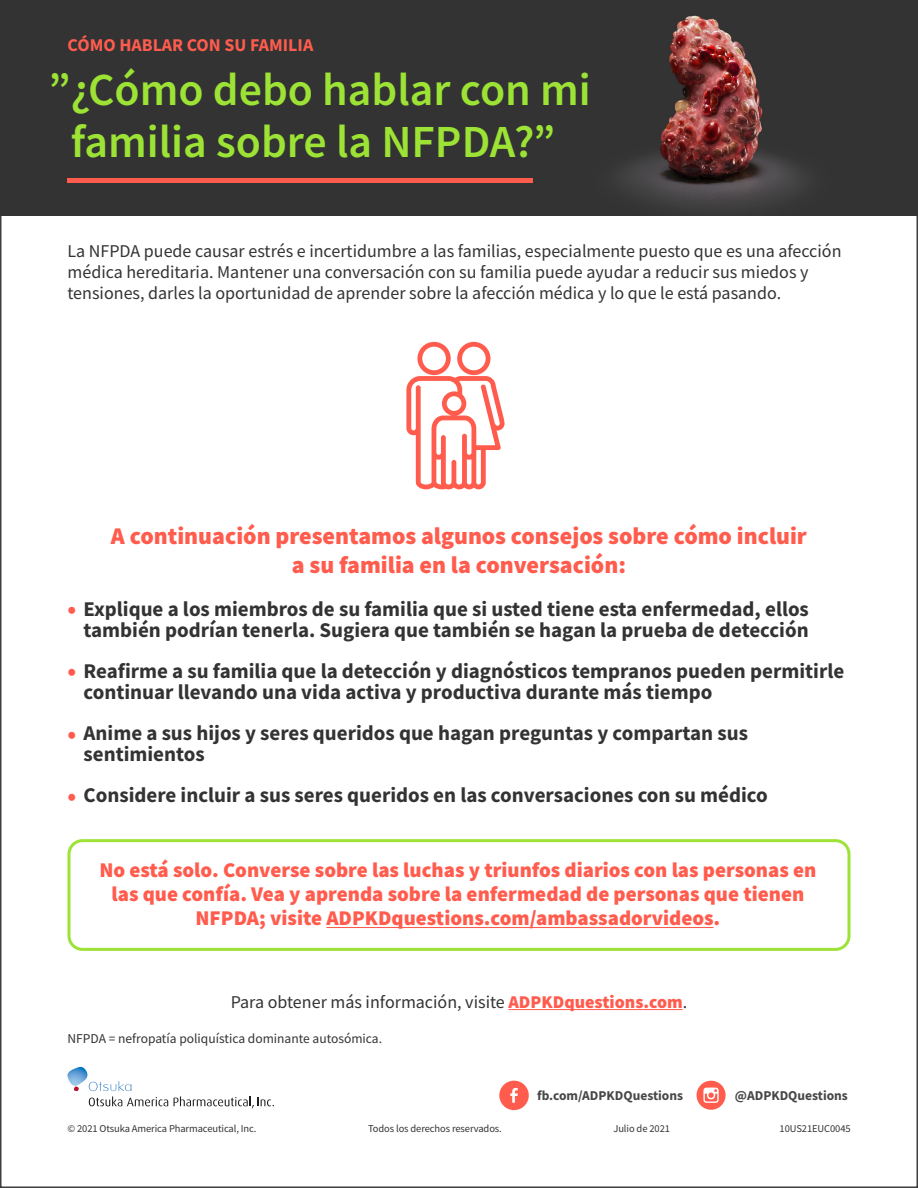
<style>
.page{position:relative;width:918px;height:1188px;background:#fff}
.page>*{position:absolute;margin:0;border:0;box-sizing:border-box;transform-origin:0 0}
.t1{font:600 45.9px/51.9px "Source Sans Pro";color:#9ce335;text-align:center}
.t2{font:900 24px/28.8px "Source Sans Pro";color:#ff5c4e;text-align:center}
.t3{font:700 21px/21px "Source Sans Pro";color:#333}
.t4{font:900 21px/24px "Source Sans Pro";color:#ff5c4e;text-align:center}
.t5{font:18px/21px "Source Sans Pro";color:#333}
.t6{font:700 18px "Source Sans Pro";color:#ff5c4e}
.t7{font:13.5px "Source Sans Pro";color:#333}
.bodycopy{font:700 13.5px "Source Sans Pro";color:#474747}
.t8{font:10.5px "Source Sans Pro";letter-spacing:-.01em;color:#333}
.s1{font-size:25.5px;color:#ff5c4e}
.s2{font-weight:900;color:#ff5c4e}
</style>
<div class="page">
<img style="left:0;top:0;width:918px;height:216px">
<hr style="left:508px;top:1009px;width:175px;height:1px;background:#ff5c4e">
<div style="left:68px;top:839px;width:782px;height:112px;border:3px solid #9ce335;border-radius:14px"></div>
<hr style="left:326px;top:927px;width:388px;height:1px;background:#ff5c4e">
<svg style="left:68px;top:1067px;width:100px;height:39px"></svg>
<svg style="left:174px;top:1096px;width:100px;height:12px"></svg>
<svg style="left:406px;top:342px;width:99px;height:147px"></svg>
<div style="left:697px;top:1081px;width:29px;height:29px;background:#ff5c4e;border-radius:50%"></div>
<svg style="left:703px;top:1088px;width:16px;height:15px"></svg>
<div style="left:499px;top:1081px;width:30px;height:29px;background:#ff5c4e;border-radius:50%"></div>
<svg style="left:510px;top:1088px;width:8px;height:15px"></svg>
<hr style="left:68px;top:178px;width:465px;height:4px;background:#ff5c4e">
<p class="t6" style="left:68px;top:33px;width:247px">CÓMO HABLAR CON SU FAMILIA</p>
<p class="t1" style="left:49px;top:63px;width:544px">”¿Cómo debo hablar con mi familia sobre la NFPDA?”</p>
<p class="t5" style="left:68px;top:240px;width:776px">La NFPDA puede causar estrés e incertidumbre a las familias, especialmente puesto que es una afección médica hereditaria. Mantener una conversación con su familia puede ayudar a reducir sus miedos y tensiones, darles la oportunidad de aprender sobre la afección médica y lo que le está pasando.</p>
<p class="t2" style="left:111px;top:521px;width:698px">A continuación presentamos algunos consejos sobre cómo incluir a su familia en la conversación:</p>
<p class="t3" style="left:68px;top:598px;width:743px;text-align:right"><span class="s1">•</span> Explique a los miembros de su familia que si usted tiene esta enfermedad, ellos también podrían tenerla. Sugiera que también se hagan la prueba de detección</p>
<p class="t3" style="left:83px;top:660px;width:762px;text-indent:-16px"><span class="s1">•</span> Reafirme a su familia que la detección y diagnósticos tempranos pueden permitirle continuar llevando una vida activa y productiva durante más tiempo</p>
<p class="t3" style="left:83px;top:722px;width:666px;text-indent:-16px"><span class="s1">•</span> Anime a sus hijos y seres queridos que hagan preguntas y compartan sus sentimientos</p>
<p class="t3" style="left:68px;top:785px;width:702px"><span class="s1">•</span> Considere incluir a sus seres queridos en las conversaciones con su médico</p>
<p class="t4" style="left:99px;top:858px;width:719px">No está solo. Converse sobre las luchas y triunfos diarios con las personas en las que confía. Vea y aprenda sobre la enfermedad de personas que tienen<br>NFPDA; visite ADPKDquestions.com/ambassadorvideos.</p>
<p class="t5" style="left:231px;top:991px;width:458px">Para obtener más información, visite <span class="s2">ADPKDquestions.com</span>.</p>
<p class="t7" style="left:68px;top:1030px;width:316px">NFPDA = nefropatía poliquística dominante autosómica.</p>
<p class="bodycopy" style="left:537px;top:1087px;width:148px">fb.com/ADPKDQuestions</p>
<p class="bodycopy" style="left:735px;top:1086px;width:115px">@ADPKDQuestions</p>
<p class="t8" style="left:68px;top:1122px;width:190px">© 2021 Otsuka America Pharmaceutical, Inc.</p>
<p class="t8" style="left:368px;top:1122px;width:135px">Todos los derechos reservados.</p>
<p class="t8" style="left:613px;top:1122px;width:58px">Julio de 2021</p>
<p class="t8" style="left:780px;top:1122px;width:73px">10US21EUC0045</p>
</div>
